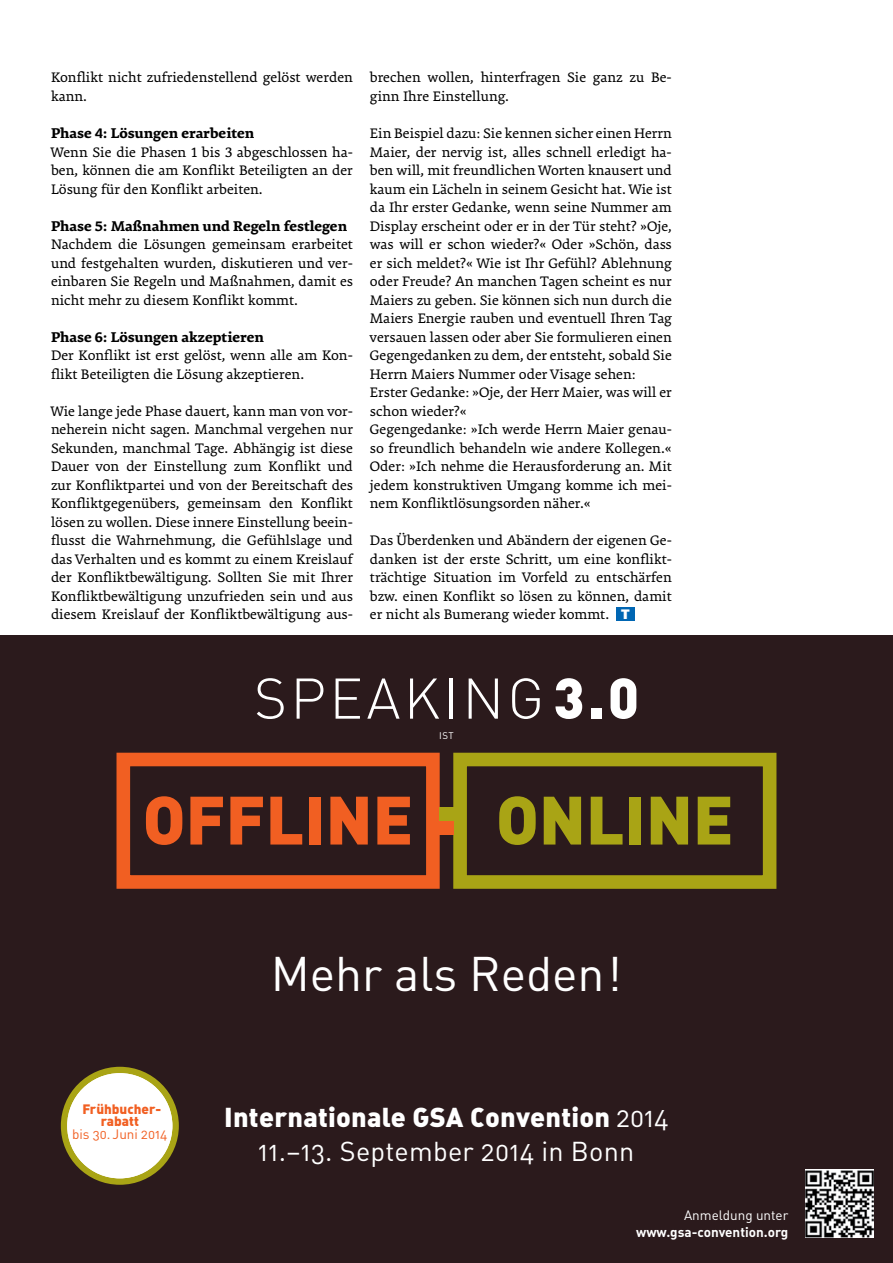
<style>
.page{position:relative;width:893px;height:1263px;background:#fff}
.page>*{position:absolute;margin:0;border:0;box-sizing:border-box;transform-origin:0 0}
.t1{font:900 67.2px "DIN";color:#f15f22}
.t2{font:300 56.4px "DIN";letter-spacing:.06em;color:#fff}
.t3{font:48px "DIN";color:#fff}
.t4{font:27px "DIN Black Alternate";letter-spacing:.01em;color:#fff}
.t5{font:27px "DIN Regular Alternate";letter-spacing:.01em;color:#fff}
.t6{font:15px/18.5px "Premiera";color:#000}
.t7{font:700 15px "Premiera";color:#000}
.t8{font:13.5px "DIN Bold Alternate";color:#fff}
.t9{font:900 13.5px/12.8px "DIN";color:#f15f22;text-align:center}
.t10{font:13.5px "DIN Regular Alternate";color:#f15f22}
.t11{font:13.5px "DIN Regular Alternate";color:#fff}
.t12{font:12px "Helvetica";color:#000}
.t13{font:9.6px "DIN";color:#fff}
.s1{font-family:"Acorde";font-weight:900;font-size:13.65px;color:#fff}
.s2{font-weight:900}
.s3{color:#a9a415}
.s4{font-family:"DIN Regular Alternate"}
</style>
<div class="page">
<div style="left:616px;top:607px;width:18px;height:14px;background:#0066b3"></div>
<div style="left:0;top:636px;width:893px;height:627px;background:#2b1a1c"></div>
<div style="left:117px;top:753px;width:323px;height:136px;border:14px solid #f15f22"></div>
<div style="left:453px;top:753px;width:323px;height:136px;border:14px solid #a9a415"></div>
<div style="left:433px;top:821px;width:20px;height:13px;background:#f15f22"></div>
<div style="left:440px;top:807px;width:20px;height:14px;background:#a9a415"></div>
<div style="left:61px;top:1067px;width:118px;height:118px;background:#a9a415;border-radius:50%"></div>
<svg style="left:67px;top:1073px;width:105px;height:105px"></svg>
<div style="left:67px;top:1073px;width:105px;height:105px;background:#fff;border-radius:53px"></div>
<img style="left:805px;top:1169px;width:68px;height:68px">
<p class="t6" style="left:51px;top:69px;width:303px">Konflikt nicht zufriedenstellend gelöst werden kann.</p>
<p class="t7" style="left:51px;top:124px;width:205px">Phase 4: Lösungen erarbeiten</p>
<p class="t6" style="left:51px;top:143px;width:303px;text-align:justify">Wenn Sie die Phasen 1 bis 3 abgeschlossen ha&shy;ben, können die am Konflikt Beteiligten an der Lösung für den Konflikt arbeiten.</p>
<p class="t7" style="left:51px;top:216px;width:298px">Phase 5: Maßnahmen und Regeln festlegen</p>
<p class="t6" style="left:51px;top:235px;width:303px;text-align:justify">Nachdem die Lösungen gemeinsam erarbeitet und festgehalten wurden, diskutieren und ver&shy;einbaren Sie Regeln und Maßnahmen, damit es nicht mehr zu diesem Konflikt kommt.</p>
<p class="t7" style="left:51px;top:327px;width:215px">Phase 6: Lösungen akzeptieren</p>
<p class="t6" style="left:51px;top:346px;width:303px">Der Konflikt ist erst gelöst, wenn alle am Kon&shy;flikt Beteiligten die Lösung akzeptieren.</p>
<p class="t6" style="left:51px;top:402px;width:303px;text-align:justify">Wie lange jede Phase dauert, kann man von vor&shy;neherein nicht sagen. Manchmal vergehen nur Sekunden, manchmal Tage. Abhängig ist diese Dauer von der Einstellung zum Konflikt und zur Konfliktpartei und von der Bereitschaft des Konfliktgegenübers, gemeinsam den Konflikt lösen zu wollen. Diese innere Einstellung beein&shy;flusst die Wahrnehmung, die Gefühlslage und das Verhalten und es kommt zu einem Kreislauf der Konfliktbewältigung. Sollten Sie mit Ihrer Konfliktbewältigung unzufrieden sein und aus diesem Kreislauf der Konfliktbewältigung aus-</p>
<p class="t12" style="left:4px;top:600px;width:298px">#GSA_convention2014_az_a5 12.05.14 15:55 Seite 1</p>
<p class="t6" style="left:370px;top:69px;width:303px">brechen wollen, hinterfragen Sie ganz zu Be&shy;ginn Ihre Einstellung.</p>
<p class="t6" style="left:370px;top:124px;width:303px">Ein Beispiel dazu: Sie kennen sicher einen Herrn Maier, der nervig ist, alles schnell erledigt ha&shy;ben will, mit freundlichen Worten knausert und kaum ein Lächeln in seinem Gesicht hat. Wie ist da Ihr erster Gedanke, wenn seine Nummer am Display erscheint oder er in der Tür steht? »Oje, was will er schon wieder?« Oder »Schön, dass er sich meldet?« Wie ist Ihr Gefühl? Ablehnung oder Freude? An manchen Tagen scheint es nur Maiers zu geben. Sie können sich nun durch die Maiers Energie rauben und eventuell Ihren Tag versauen lassen oder aber Sie formulieren einen Gegengedanken zu dem, der entsteht, sobald Sie Herrn Maiers Nummer oder Visage sehen:<br>Erster Gedanke: »Oje, der Herr Maier, was will er schon wieder?«<br>Gegengedanke: »Ich werde Herrn Maier genau&shy;so freundlich behandeln wie andere Kollegen.« Oder: »Ich nehme die Herausforderung an. Mit jedem konstruktiven Umgang komme ich mei&shy;nem Konfliktlösungsorden näher.«</p>
<p class="t6" style="left:370px;top:531px;width:303px;text-align:justify">Das Überdenken und Abändern der eigenen Ge&shy;danken ist der erste Schritt, um eine konflikt&shy;trächtige Situation im Vorfeld zu entschärfen bzw. einen Konflikt so lösen zu können, damit er nicht als Bumerang wieder kommt. <span class="s1">T</span></p>
<h2 class="t2" style="left:254px;top:664px;width:387px">SPEAKING<span class="s2">3.0</span></h2>
<p class="t13" style="left:439px;top:730px;width:16px">IST</p>
<h1 class="t1" style="left:143px;top:775px;width:593px">OFFLINE <span class="s3">ONLINE</span></h1>
<p class="t9" style="left:82px;top:1101px;width:80px">Frühbucher&shy;rabatt</p>
<p class="t10" style="left:72px;top:1126px;width:97px">bis 30. Juni 2014</p>
<h3 class="t3" style="left:271px;top:943px;width:353px">Mehr als Reden!</h3>
<h3 class="t4" style="left:224px;top:1099px;width:446px">Internationale GSA Convention <span class="s4">2014</span></h3>
<h3 class="t5" style="left:258px;top:1134px;width:378px">11.–13. September 2014 in Bonn</h3>
<p class="t11" style="left:684px;top:1207px;width:106px">Anmeldung unter</p>
<p class="t8" style="left:636px;top:1224px;width:154px">www.gsa-convention.org</p>
</div>
